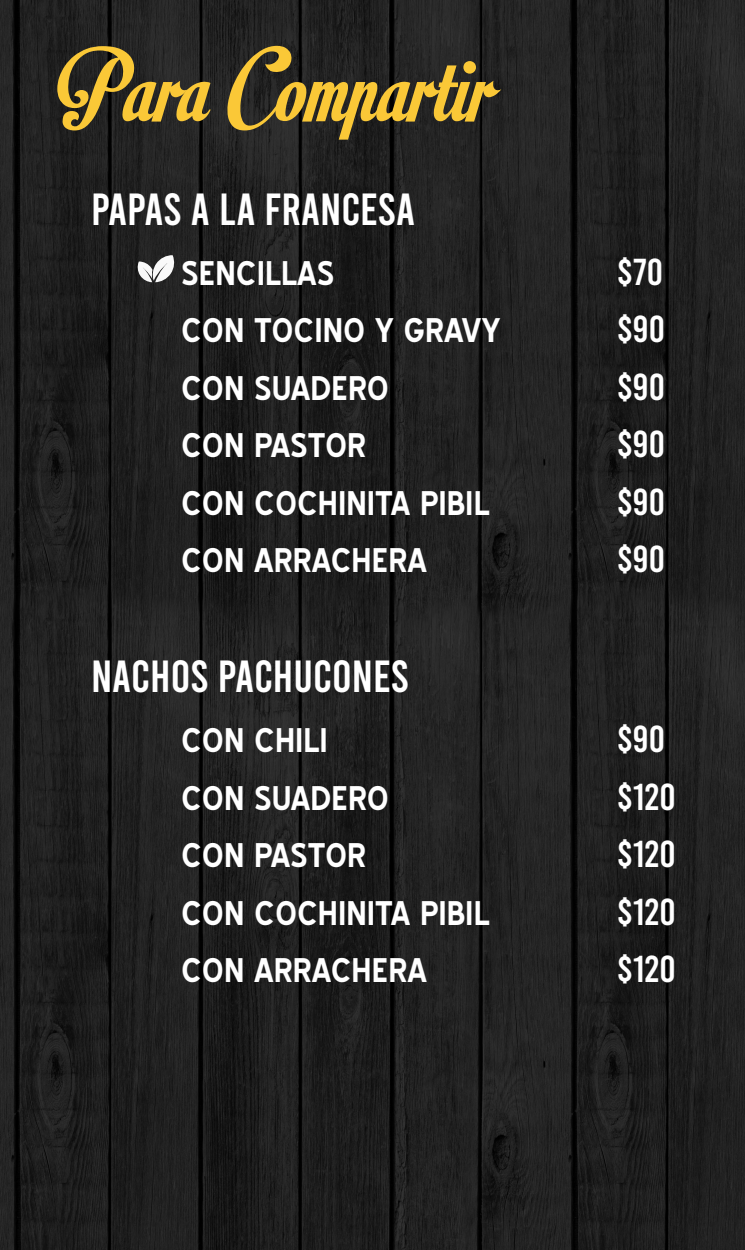
<style>
.page{position:relative;width:745px;height:1250px;background:#fff}
.page>*{position:absolute;margin:0;border:0;box-sizing:border-box;transform-origin:0 0}
.t1{font:103.75px "Motion Picture Personal Use";color:#fac837}
.t2{font:45px "Bebas";color:#fff}
.t3{font:37.5px "Bebas";color:#fff}
.t4{font:700 32.5px "Blue Highway";color:#fff}
</style>
<div class="page">
<img style="left:0;top:1px;width:744px;height:1249px">
<svg style="left:137px;top:255px;width:38px;height:27px"></svg>
<h1 class="t1" style="left:57px;top:29px;width:434px">Para Compartir</h1>
<h2 class="t2" style="left:91px;top:186px;width:325px">PAPAS A LA FRANCESA</h2>
<p class="t4" style="left:181px;top:254px;width:155px">SENCILLAS</p>
<p class="t3" style="left:616px;top:253px;width:48px">$70</p>
<p class="t4" style="left:181px;top:311px;width:320px">CON TOCINO Y GRAVY</p>
<p class="t3" style="left:616px;top:310px;width:50px">$90</p>
<p class="t4" style="left:181px;top:369px;width:209px">CON SUADERO</p>
<p class="t3" style="left:616px;top:368px;width:50px">$90</p>
<p class="t4" style="left:181px;top:426px;width:186px">CON PASTOR</p>
<p class="t3" style="left:616px;top:425px;width:50px">$90</p>
<p class="t4" style="left:181px;top:484px;width:310px">CON COCHINITA PIBIL</p>
<p class="t3" style="left:616px;top:483px;width:50px">$90</p>
<p class="t4" style="left:181px;top:541px;width:247px">CON ARRACHERA</p>
<p class="t3" style="left:616px;top:540px;width:50px">$90</p>
<h2 class="t2" style="left:91px;top:654px;width:319px">NACHOS PACHUCONES</h2>
<p class="t4" style="left:181px;top:721px;width:148px">CON CHILI</p>
<p class="t3" style="left:616px;top:720px;width:50px">$90</p>
<p class="t4" style="left:181px;top:779px;width:209px">CON SUADERO</p>
<p class="t3" style="left:616px;top:778px;width:60px">$120</p>
<p class="t4" style="left:181px;top:836px;width:186px">CON PASTOR</p>
<p class="t3" style="left:616px;top:835px;width:60px">$120</p>
<p class="t4" style="left:181px;top:894px;width:310px">CON COCHINITA PIBIL</p>
<p class="t3" style="left:616px;top:893px;width:60px">$120</p>
<p class="t4" style="left:181px;top:951px;width:247px">CON ARRACHERA</p>
<p class="t3" style="left:616px;top:950px;width:60px">$120</p>
</div>
